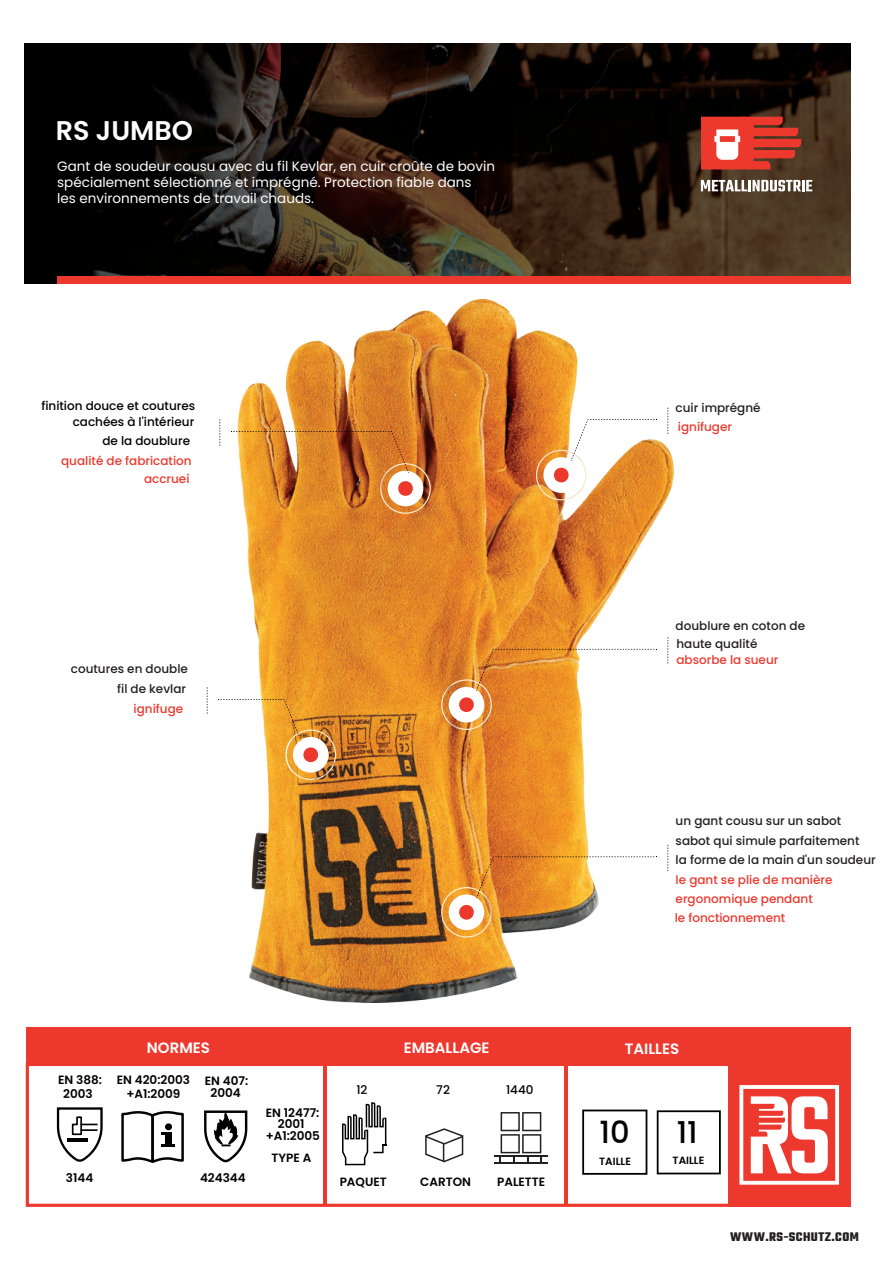
<style>
.page{position:relative;width:893px;height:1263px;background:#fff}
.page>*{position:absolute;margin:0;border:0;box-sizing:border-box;transform-origin:0 0}
.t1{font:500 30.6px "Poppins";color:#000001}
.t2{font:500 30px "Poppins";color:#000001}
.t3{font:600 27px "Poppins";color:#fff}
.t4{font:600 15px "Poppins";color:#fff}
.t5{font:13.5px/16.2px "Poppins";color:#fff}
.t6{font:700 13.5px "Teko";letter-spacing:.035em;color:#231f20}
.t7{font:500 12px/19.5px "Poppins";color:#231f20}
.t8{font:500 12px/19.5px "Poppins";color:#ed382d}
.t9{font:600 12px/11.7px "Poppins";color:#000001;text-align:center}
.t10{font:500 12px/16.5px "Poppins";color:#000001;text-align:right}
.t11{font:600 12px "Poppins";color:#000002}
.t12{font:600 10.5px "Poppins";color:#000001}
</style>
<div class="page">
<img style="left:238px;top:299px;width:435px;height:703px">
<img style="left:24px;top:43px;width:826px;height:241px">
<div style="left:57px;top:276px;width:793px;height:8px;background:#ed382d"></div>
<svg style="left:26px;top:1063px;width:702px;height:144px"></svg>
<hr style="left:323px;top:1064px;width:3px;height:141px;background:#ed382d">
<div style="left:26px;top:1027px;width:824px;height:36px;background:#ed382d"></div>
<svg style="left:582px;top:1109px;width:65px;height:66px"></svg>
<hr style="left:494px;top:1156px;width:54px;height:1px;background:#231f20">
<hr style="left:494px;top:1162px;width:54px;height:1px;background:#231f20">
<svg style="left:499px;top:1112px;width:43px;height:50px"></svg>
<svg style="left:342px;top:1102px;width:44px;height:63px"></svg>
<svg style="left:425px;top:1128px;width:38px;height:34px"></svg>
<div style="left:728px;top:1063px;width:122px;height:144px;background:#ed382d"></div>
<svg style="left:739px;top:1085px;width:100px;height:100px"></svg>
<hr style="left:564px;top:1064px;width:4px;height:141px;background:#ed382d">
<svg style="left:701px;top:180px;width:111px;height:11px"></svg>
<svg style="left:701px;top:117px;width:100px;height:52px;background:#d04e42"></svg>
<img style="left:536px;top:450px;width:51px;height:50px">
<div style="left:543px;top:457px;width:36px;height:36px;background:#fff;border-radius:50%"></div>
<svg style="left:554px;top:467px;width:15px;height:16px"></svg>
<svg style="left:668px;top:408px;width:1px;height:26px"></svg>
<svg style="left:571px;top:419px;width:86px;height:42px"></svg>
<img style="left:441px;top:679px;width:51px;height:51px">
<div style="left:449px;top:687px;width:35px;height:35px;background:#fff;border-radius:50%"></div>
<svg style="left:459px;top:697px;width:15px;height:15px"></svg>
<svg style="left:668px;top:637px;width:1px;height:27px"></svg>
<svg style="left:476px;top:649px;width:181px;height:42px"></svg>
<img style="left:441px;top:887px;width:51px;height:51px">
<div style="left:449px;top:894px;width:35px;height:36px;background:#fff;border-radius:50%"></div>
<svg style="left:459px;top:905px;width:15px;height:15px"></svg>
<svg style="left:668px;top:845px;width:1px;height:26px"></svg>
<svg style="left:476px;top:856px;width:181px;height:42px"></svg>
<img style="left:285px;top:729px;width:51px;height:51px">
<div style="left:293px;top:737px;width:36px;height:36px;background:#fff;border-radius:50%"></div>
<svg style="left:303px;top:747px;width:15px;height:16px"></svg>
<svg style="left:207px;top:687px;width:1px;height:27px"></svg>
<svg style="left:218px;top:699px;width:83px;height:42px"></svg>
<img style="left:380px;top:463px;width:51px;height:51px">
<div style="left:388px;top:471px;width:35px;height:35px;background:#fff;border-radius:50%"></div>
<svg style="left:398px;top:481px;width:15px;height:15px"></svg>
<svg style="left:220px;top:419px;width:1px;height:27px"></svg>
<img style="left:231px;top:431px;width:178px;height:42px">
<svg style="left:657px;top:1110px;width:64px;height:64px"></svg>
<svg style="left:120px;top:1109px;width:65px;height:56px"></svg>
<hr style="left:161px;top:1144px;width:14px;height:3px;background:#000002">
<div style="left:165px;top:1123px;width:7px;height:7px;background:#000002;border-radius:50%"></div>
<svg style="left:56px;top:1106px;width:48px;height:57px"></svg>
<svg style="left:203px;top:1109px;width:46px;height:54px"></svg>
<h3 class="t3" style="left:56px;top:120px;width:139px">RS JUMBO</h3>
<p class="t5" style="left:57px;top:159px;width:439px">Gant de soudeur cousu avec du fil Kevlar, en cuir croûte de bovin spécialement sélectionné et imprégné. Protection fiable dans<br>les environnements de travail chauds.</p>
<p class="t10" style="left:41px;top:398px;width:155px">finition douce et coutures cachées à l'intérieur</p>
<p class="t10" style="left:102px;top:434px;width:89px">de la doublure</p>
<p class="t8" style="left:61px;top:453px;width:132px;line-height:18px;text-align:right">qualité de fabrication accruei</p>
<p class="t7" style="left:71px;top:660px;width:119px;line-height:20.2px;text-align:right">coutures en double fil de kevlar</p>
<p class="t8" style="left:134px;top:700px;width:51px">ignifuge</p>
<p class="t7" style="left:676px;top:399px;width:86px">cuir imprégné</p>
<p class="t8" style="left:678px;top:418px;width:56px">ignifuger</p>
<p class="t7" style="left:676px;top:617px;width:131px;line-height:18px">doublure en coton de haute qualité</p>
<p class="t8" style="left:676px;top:651px;width:104px">absorbe la sueur</p>
<p class="t7" style="left:676px;top:812px;width:202px">un gant cousu sur un sabot sabot qui simule parfaitement<br>la forme de la main d'un soudeur</p>
<p class="t8" style="left:676px;top:871px;width:158px">le gant se plie de manière ergonomique pendant</p>
<p class="t8" style="left:675px;top:909px;width:112px">le fonctionnement</p>
<p class="t9" style="left:58px;top:1074px;width:45px;line-height:13.8px">EN 388:<br>2003</p>
<p class="t4" style="left:147px;top:1042px;width:65px">NORMES</p>
<p class="t4" style="left:404px;top:1042px;width:87px">EMBALLAGE</p>
<p class="t4" style="left:625px;top:1042px;width:56px">TAILLES</p>
<p class="t9" style="left:117px;top:1074px;width:75px;line-height:13.2px">EN 420:2003 +A1:2009</p>
<p class="t9" style="left:205px;top:1075px;width:45px">EN 407:<br>2004</p>
<p class="t9" style="left:266px;top:1107px;width:56px">EN 12477:<br>2001 +A1:2005</p>
<p class="t9" style="left:272px;top:1152px;width:41px">TYPE A</p>
<p class="t10" style="left:436px;top:1083px;width:15px">72</p>
<p class="t10" style="left:356px;top:1083px;width:13px">12</p>
<p class="t10" style="left:506px;top:1083px;width:29px">1440</p>
<h1 class="t1" style="left:599px;top:1118px;width:32px">10</h1>
<p class="t12" style="left:599px;top:1157px;width:33px">TAILLE</p>
<h2 class="t2" style="left:677px;top:1119px;width:22px">11</h2>
<p class="t12" style="left:673px;top:1156px;width:33px">TAILLE</p>
<p class="t11" style="left:66px;top:1173px;width:29px">3144</p>
<p class="t11" style="left:200px;top:1173px;width:47px">424344</p>
<p class="t9" style="left:340px;top:1176px;width:49px">PAQUET</p>
<p class="t9" style="left:420px;top:1176px;width:52px">CARTON</p>
<p class="t9" style="left:497px;top:1176px;width:50px">PALETTE</p>
<p class="t6" style="left:730px;top:1228px;width:130px">WWW.RS-SCHUTZ.COM</p>
</div>
